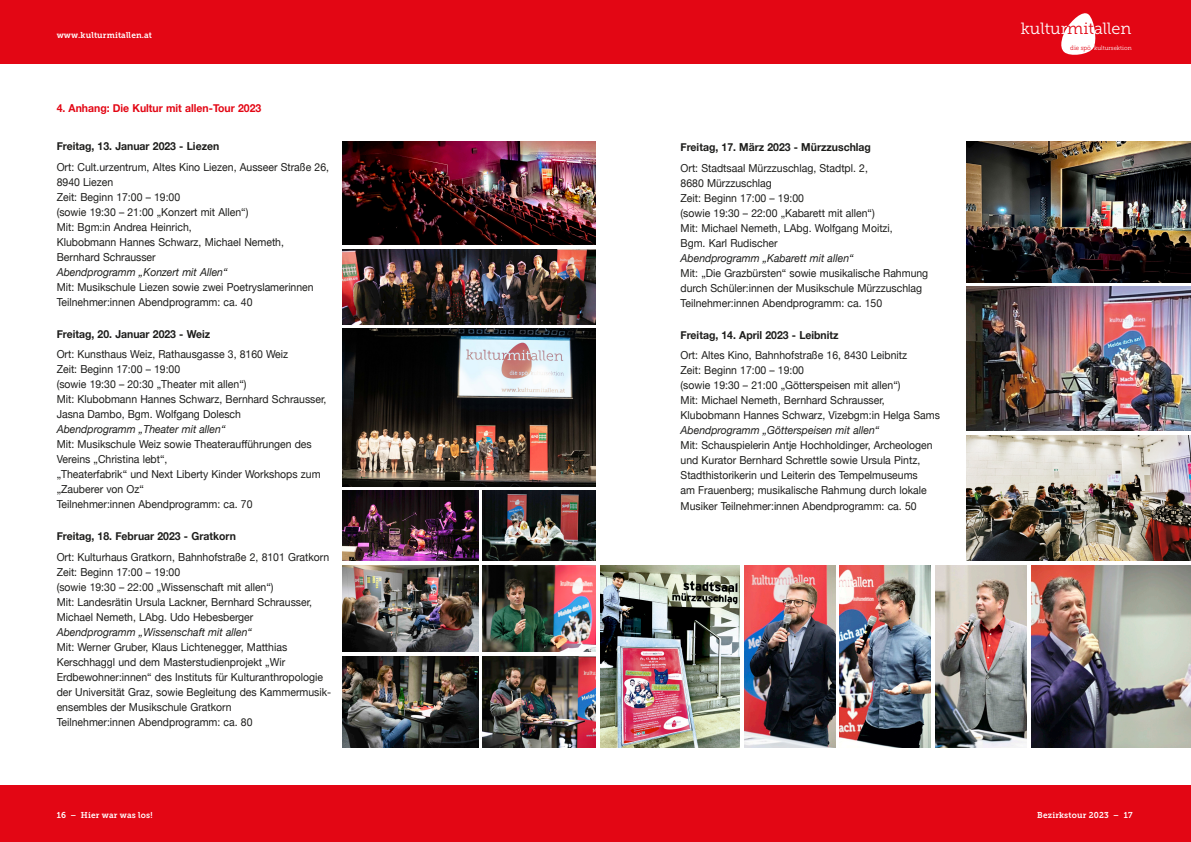
<style>
.page{position:relative;width:1191px;height:842px;background:#fff}
.page>*{position:absolute;margin:0;border:0;box-sizing:border-box;transform-origin:0 0}
.t1{font:16.2px "Museo Slab 300";color:#fff}
.t2{font:11px/15px "Helvetica Neue";color:#1d1d1b;scale:.95 1}
.t3{font:italic 11px "Helvetica Neue";color:#1d1d1b;scale:.95 1}
.t4{font:700 11px "Helvetica Neue";color:#1d1d1b;scale:.95 1}
.t5{font:700 11px "Helvetica Neue";color:#e30614;scale:.95 1}
.t6{font:8.5px "Museo Slab 700";letter-spacing:.02em;color:#fff;scale:.96 1}
.t7{font:6.1px "Museo Slab 300";color:#fff;scale:.96 1}
.s1{color:#e30614}
.s2{font-size:6.3px;color:#e30614}
</style>
<div class="page">
<div style="left:0;top:0;width:1191px;height:64px;background:#e30614"></div>
<div style="left:0;top:785px;width:1191px;height:57px;background:#e30614"></div>
<svg style="left:1061px;top:13px;width:35px;height:42px"></svg>
<img style="left:342px;top:141px;width:253px;height:103px">
<img style="left:342px;top:249px;width:253px;height:75px">
<img style="left:342px;top:490px;width:136px;height:71px">
<img style="left:482px;top:490px;width:113px;height:71px">
<img style="left:342px;top:329px;width:253px;height:158px">
<img style="left:966px;top:141px;width:225px;height:142px">
<img style="left:600px;top:566px;width:139px;height:181px">
<img style="left:966px;top:436px;width:225px;height:125px">
<img style="left:966px;top:287px;width:225px;height:144px">
<img style="left:342px;top:657px;width:136px;height:90px">
<img style="left:482px;top:657px;width:113px;height:90px">
<img style="left:482px;top:566px;width:113px;height:86px">
<img style="left:342px;top:566px;width:136px;height:86px">
<img style="left:744px;top:566px;width:91px;height:181px">
<img style="left:840px;top:566px;width:90px;height:181px">
<img style="left:1031px;top:566px;width:160px;height:181px">
<img style="left:935px;top:566px;width:91px;height:181px">
<p class="t6" style="left:57px;top:30px;width:101px">www.kulturmitallen.at</p>
<p class="t5" style="left:57px;top:100px;width:217px">4. Anhang: Die Kultur mit allen-Tour 2023</p>
<p class="t4" style="left:57px;top:137px;width:173px">Freitag, 13. Januar 2023 - Liezen</p>
<p class="t2" style="left:57px;top:160px;width:288px">Ort: Cult.urzentrum, Altes Kino Liezen, Ausseer Straße 26, 8940 Liezen<br>Zeit: Beginn 17:00 – 19:00<br>(sowie 19:30 – 21:00 „Konzert mit Allen“)<br>Mit: Bgm:in Andrea Heinrich,<br>Klubobmann Hannes Schwarz, Michael Nemeth, Bernhard Schrausser</p>
<p class="t3" style="left:57px;top:264px;width:181px">Abendprogramm „Konzert mit Allen“</p>
<p class="t2" style="left:57px;top:280px;width:272px">Mit: Musikschule Liezen sowie zwei Poetryslamerinnen<br>Teilnehmer:innen Abendprogramm: ca. 40</p>
<p class="t4" style="left:57px;top:325px;width:163px">Freitag, 20. Januar 2023 - Weiz</p>
<p class="t2" style="left:57px;top:348px;width:285px">Ort: Kunsthaus Weiz, Rathausgasse 3, 8160 Weiz<br>Zeit: Beginn 17:00 – 19:00<br>(sowie 19:30 – 20:30 „Theater mit allen“)<br>Mit: Klubobmann Hannes Schwarz, Bernhard Schrausser, Jasna Dambo, Bgm. Wolfgang Dolesch</p>
<p class="t3" style="left:57px;top:421px;width:179px">Abendprogramm „Theater mit allen“</p>
<p class="t2" style="left:57px;top:438px;width:279px">Mit: Musikschule Weiz sowie Theateraufführungen des Vereins „Christina lebt“,<br>„Theaterfabrik“ und Next Liberty Kinder Workshops zum „Zauberer von Oz“<br>Teilnehmer:innen Abendprogramm: ca. 70</p>
<p class="t4" style="left:57px;top:528px;width:190px">Freitag, 18. Februar 2023 - Gratkorn</p>
<p class="t2" style="left:57px;top:550px;width:288px">Ort: Kulturhaus Gratkorn, Bahnhofstraße 2, 8101 Gratkorn Zeit: Beginn 17:00 – 19:00<br>(sowie 19:30 – 22:00 „Wissenschaft mit allen“)<br>Mit: Landesrätin Ursula Lackner, Bernhard Schrausser, Michael Nemeth, LAbg. Udo Hebesberger</p>
<p class="t3" style="left:57px;top:624px;width:207px">Abendprogramm „Wissenschaft mit allen“</p>
<p class="t2" style="left:57px;top:640px;width:290px">Mit: Werner Gruber, Klaus Lichtenegger, Matthias Kerschhaggl und dem Masterstudienprojekt „Wir Erdbewohner:innen“ des Instituts für Kulturanthropologie der Universität Graz, sowie Begleitung des Kammermusik&shy;ensembles der Musikschule Gratkorn<br>Teilnehmer:innen Abendprogramm: ca. 80</p>
<p class="t4" style="left:680px;top:139px;width:202px">Freitag, 17. März 2023 - Mürzzuschlag</p>
<p class="t2" style="left:680px;top:161px;width:225px">Ort: Stadtsaal Mürzzuschlag, Stadtpl. 2,<br>8680 Mürzzuschlag<br>Zeit: Beginn 17:00 – 19:00<br>(sowie 19:30 – 22:00 „Kabarett mit allen“)<br>Mit: Michael Nemeth, LAbg. Wolfgang Moitzi,<br>Bgm. Karl Rudischer</p>
<p class="t3" style="left:680px;top:250px;width:184px">Abendprogramm „Kabarett mit allen“</p>
<p class="t2" style="left:680px;top:266px;width:262px">Mit: „Die Grazbürsten“ sowie musikalische Rahmung durch Schüler:innen der Musikschule Mürzzuschlag<br>Teilnehmer:innen Abendprogramm: ca. 150</p>
<p class="t4" style="left:680px;top:326px;width:168px">Freitag, 14. April 2023 - Leibnitz</p>
<p class="t2" style="left:680px;top:349px;width:274px">Ort: Altes Kino, Bahnhofstraße 16, 8430 Leibnitz<br>Zeit: Beginn 17:00 – 19:00<br>(sowie 19:30 – 21:00 „Götterspeisen mit allen“)<br>Mit: Michael Nemeth, Bernhard Schrausser, Klubobmann Hannes Schwarz, Vizebgm:in Helga Sams</p>
<p class="t3" style="left:680px;top:423px;width:211px">Abendprogramm „Götterspeisen mit allen“</p>
<p class="t2" style="left:680px;top:439px;width:267px">Mit: Schauspielerin Antje Hochholdinger, Archeologen und Kurator Bernhard Schrettle sowie Ursula Pintz, Stadthistorikerin und Leiterin des Tempelmuseums am Frauenberg; musikalische Rahmung durch lokale Musiker Teilnehmer:innen Abendprogramm: ca. 50</p>
<h1 class="t1" style="left:1020px;top:19px;width:112px">kultur<span class="s1">mit</span>allen</h1>
<p class="t7" style="left:1070px;top:45px;width:65px"><span class="s2">die spö</span> kultursektion</p>
<p class="t6" style="left:57px;top:810px;width:101px">16 – Hier war was los!</p>
<p class="t6" style="left:1037px;top:810px;width:101px">Bezirkstour 2023 – 17</p>
</div>
